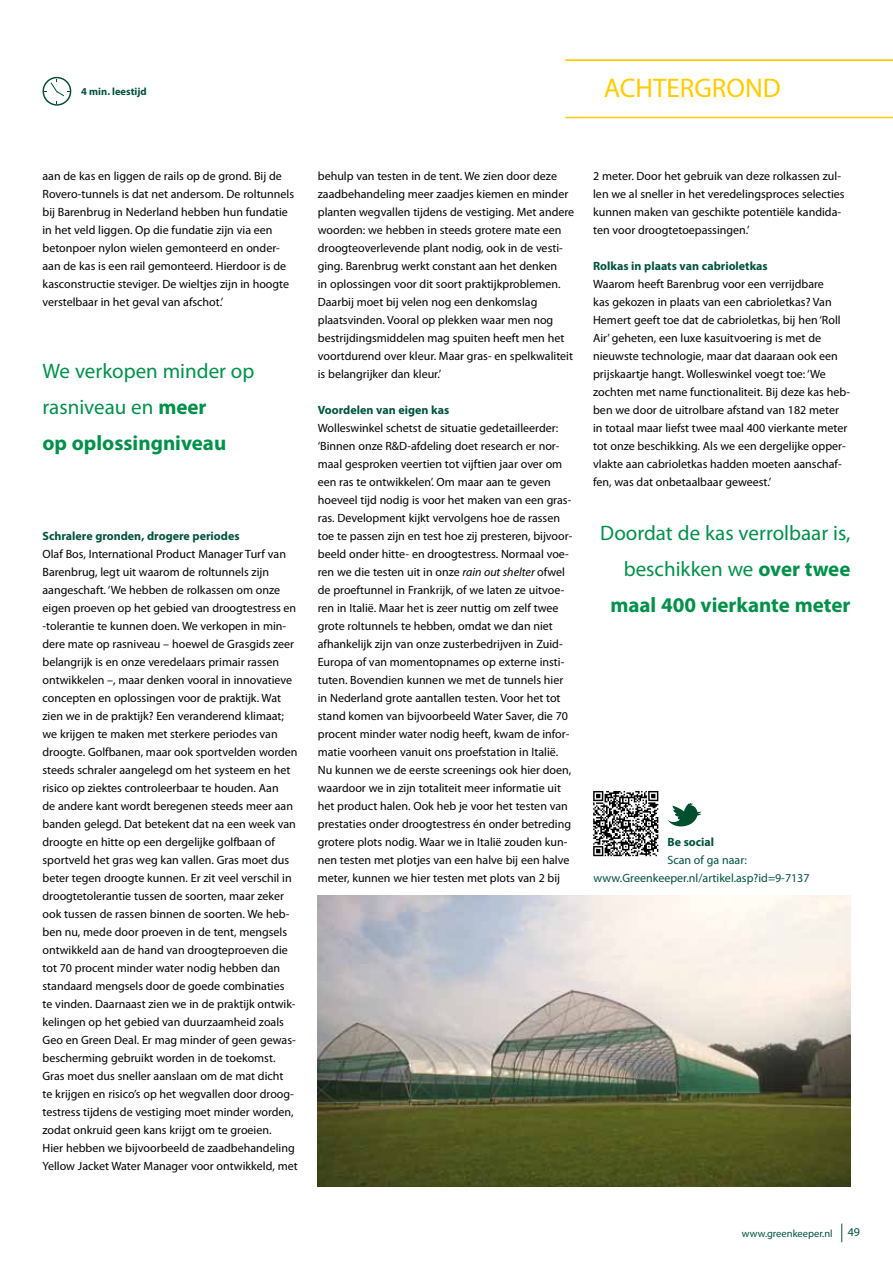
<style>
.page{position:relative;width:893px;height:1263px;background:#fff}
.page>*{position:absolute;margin:0;border:0;box-sizing:border-box;transform-origin:0 0}
.t1{font:27px "Myriad Pro";color:#fc0}
.t2{font:21px/36px "Myriad Pro";color:#00904a}
.t3{font:12px/18px "Myriad Pro";color:#000}
.t4{font:700 12px "Myriad Pro";color:#00533d}
.t5{font:12px/18px "Myriad Pro";color:#00533d}
.t6{font:10.5px "Myriad Pro";color:#00533d}
.t7{font:700 10.5px "Myriad Pro";color:#00533d}
.s1{font-weight:700}
.s2{font-style:italic}
</style>
<div class="page">
<svg style="left:841px;top:1223px;width:1px;height:19px"></svg>
<svg style="left:43px;top:77px;width:28px;height:29px"></svg>
<img style="left:318px;top:895px;width:532px;height:291px">
<hr style="left:565px;top:117px;width:328px;height:1px;background:#fc0">
<hr style="left:565px;top:60px;width:328px;height:1px;background:#fc0">
<svg style="left:593px;top:791px;width:65px;height:65px"></svg>
<svg style="left:667px;top:803px;width:34px;height:23px"></svg>
<p class="t7" style="left:81px;top:84px;width:67px">4 min. leestijd</p>
<h1 class="t1" style="left:604px;top:71px;width:179px">ACHTERGROND</h1>
<p class="t3" style="left:43px;top:167px;width:253px">aan de kas en liggen de rails op de grond. Bij de Rovero-tunnels is dat net andersom. De roltunnels bij Barenbrug in Nederland hebben hun fundatie in het veld liggen. Op die fundatie zijn via een betonpoer nylon wielen gemonteerd en onder&shy;aan de kas is een rail gemonteerd. Hierdoor is de kasconstructie steviger. De wieltjes zijn in hoogte verstelbaar in het geval van afschot.’</p>
<h2 class="t2" style="left:43px;top:353px;width:213px">We verkopen minder op rasniveau en <span class="s1">meer<br>op oplossingniveau</span></h2>
<p class="t4" style="left:43px;top:528px;width:199px">Schralere gronden, drogere periodes</p>
<p class="t3" style="left:43px;top:545px;width:257px">Olaf Bos, International Product Manager Turf van Barenbrug, legt uit waarom de roltunnels zijn aangeschaft. ‘We hebben de rolkassen om onze eigen proeven op het gebied van droogtestress en -tolerantie te kunnen doen. We verkopen in min&shy;dere mate op rasniveau – hoewel de Grasgids zeer belangrijk is en onze veredelaars primair rassen ontwikkelen –, maar denken vooral in innovatieve concepten en oplossingen voor de praktijk. Wat zien we in de praktijk? Een veranderend klimaat; we krijgen te maken met sterkere periodes van droogte. Golfbanen, maar ook sportvelden worden steeds schraler aangelegd om het systeem en het risico op ziektes controleerbaar te houden. Aan<br>de andere kant wordt beregenen steeds meer aan banden gelegd. Dat betekent dat na een week van droogte en hitte op een dergelijke golfbaan of sportveld het gras weg kan vallen. Gras moet dus beter tegen droogte kunnen. Er zit veel verschil in droogtetolerantie tussen de soorten, maar zeker ook tussen de rassen binnen de soorten. We heb&shy;ben nu, mede door proeven in de tent, mengsels ontwikkeld aan de hand van droogteproeven die tot 70 procent minder water nodig hebben dan standaard mengsels door de goede combinaties<br>te vinden. Daarnaast zien we in de praktijk ontwik&shy;kelingen op het gebied van duurzaamheid zoals Geo en Green Deal. Er mag minder of geen gewas&shy;bescherming gebruikt worden in de toekomst.<br>Gras moet dus sneller aanslaan om de mat dicht<br>te krijgen en risico’s op het wegvallen door droog&shy;testress tijdens de vestiging moet minder worden, zodat onkruid geen kans krijgt om te groeien.<br>Hier hebben we bijvoorbeeld de zaadbehandeling Yellow Jacket Water Manager voor ontwikkeld, met</p>
<p class="t3" style="left:318px;top:167px;width:258px">behulp van testen in de tent. We zien door deze zaadbehandeling meer zaadjes kiemen en minder planten wegvallen tijdens de vestiging. Met andere woorden: we hebben in steeds grotere mate een droogteoverlevende plant nodig, ook in de vesti&shy;ging. Barenbrug werkt constant aan het denken<br>in oplossingen voor dit soort praktijkproblemen.<br>Daarbij moet bij velen nog een denkomslag plaatsvinden. Vooral op plekken waar men nog bestrijdingsmiddelen mag spuiten heeft men het voortdurend over kleur. Maar gras- en spelkwaliteit is belangrijker dan kleur.’</p>
<p class="t4" style="left:318px;top:402px;width:133px">Voordelen van eigen kas</p>
<p class="t3" style="left:318px;top:419px;width:256px">Wolleswinkel schetst de situatie gedetailleerder: ‘Binnen onze R&amp;D-afdeling doet research er nor&shy;maal gesproken veertien tot vijftien jaar over om een ras te ontwikkelen’. Om maar aan te geven hoeveel tijd nodig is voor het maken van een gras&shy;ras. Development kijkt vervolgens hoe de rassen toe te passen zijn en test hoe zij presteren, bijvoor&shy;beeld onder hitte- en droogtestress. Normaal voe&shy;ren we die testen uit in onze <span class="s2">rain out shelter</span> ofwel de proeftunnel in Frankrijk, of we laten ze uitvoe&shy;ren in Italië. Maar het is zeer nuttig om zelf twee grote roltunnels te hebben, omdat we dan niet afhankelijk zijn van onze zusterbedrijven in Zuid-Europa of van momentopnames op externe insti&shy;tuten. Bovendien kunnen we met de tunnels hier in Nederland grote aantallen testen. Voor het tot stand komen van bijvoorbeeld Water Saver, die 70 procent minder water nodig heeft, kwam de infor&shy;matie voorheen vanuit ons proefstation in Italië.<br>Nu kunnen we de eerste screenings ook hier doen, waardoor we in zijn totaliteit meer informatie uit het product halen. Ook heb je voor het testen van prestaties onder droogtestress én onder betreding grotere plots nodig. Waar we in Italië zouden kun&shy;nen testen met plotjes van een halve bij een halve meter, kunnen we hier testen met plots van 2 bij</p>
<p class="t3" style="left:593px;top:167px;width:253px">2 meter. Door het gebruik van deze rolkassen zul&shy;len we al sneller in het veredelingsproces selecties kunnen maken van geschikte potentiële kandida&shy;ten voor droogtetoepassingen.’</p>
<p class="t4" style="left:593px;top:258px;width:176px">Rolkas in plaats van cabrioletkas</p>
<p class="t3" style="left:593px;top:275px;width:258px">Waarom heeft Barenbrug voor een verrijdbare<br>kas gekozen in plaats van een cabrioletkas? Van Hemert geeft toe dat de cabrioletkas, bij hen ‘Roll Air’ geheten, een luxe kasuitvoering is met de nieuwste technologie, maar dat daaraan ook een prijskaartje hangt. Wolleswinkel voegt toe: ‘We zochten met name functionaliteit. Bij deze kas heb&shy;ben we door de uitrolbare afstand van 182 meter in totaal maar liefst twee maal 400 vierkante meter tot onze beschikking. Als we een dergelijke opper&shy;vlakte aan cabrioletkas hadden moeten aanschaf&shy;fen, was dat onbetaalbaar geweest.’</p>
<h2 class="t2" style="left:600px;top:515px;width:252px;text-align:right">Doordat de kas verrolbaar is, beschikken we <span class="s1">over twee maal 400 vierkante meter</span></h2>
<p class="t4" style="left:667px;top:834px;width:48px">Be social</p>
<p class="t5" style="left:594px;top:851px;width:217px;text-indent:74px">Scan of ga naar: www.Greenkeeper.nl/artikel.asp?id=9-7137</p>
<p class="t6" style="left:742px;top:1227px;width:92px">www.greenkeeper.nl</p>
<p class="t5" style="left:848px;top:1222px;width:14px">49</p>
</div>
